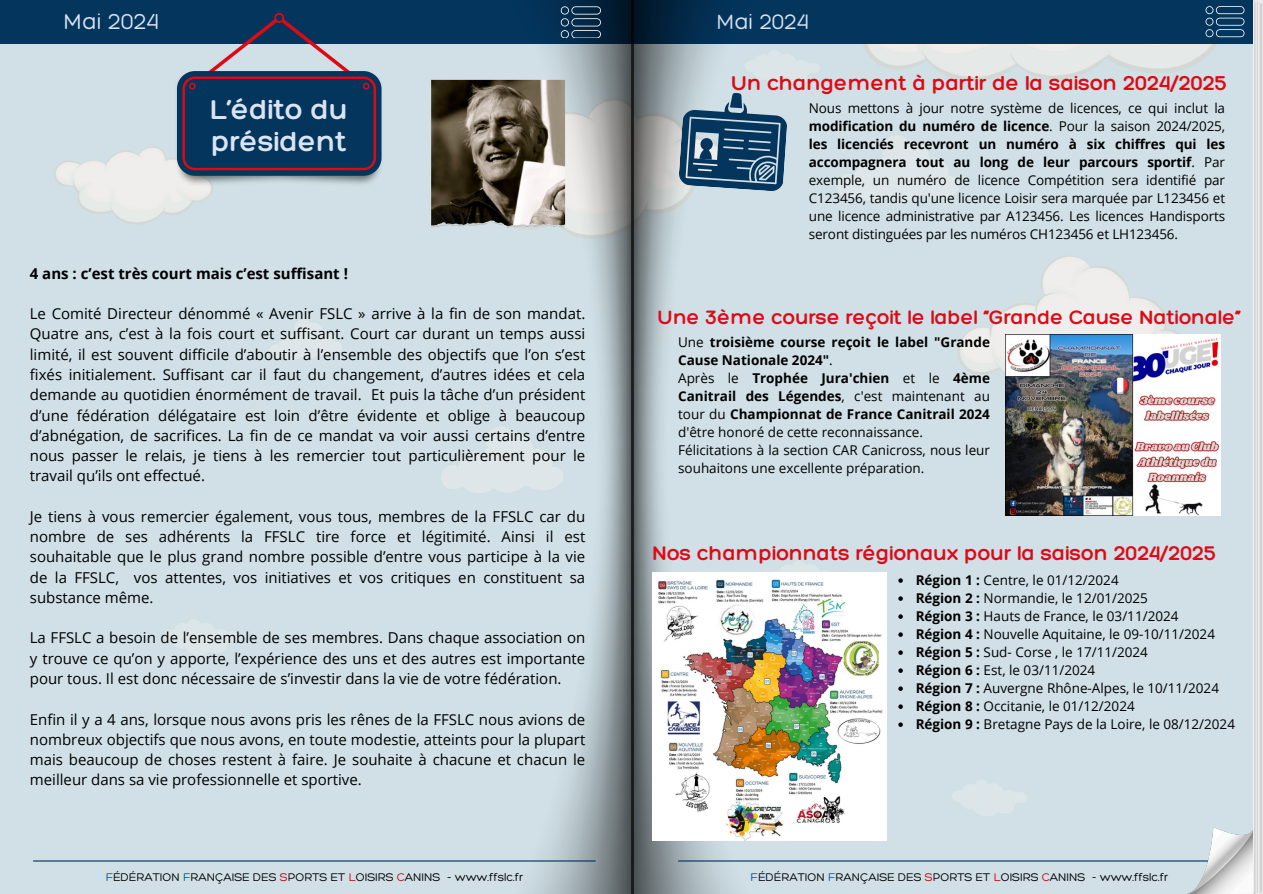
<style>
.page{position:relative;width:1263px;height:894px;background:#fff}
.page>*{position:absolute;margin:0;border:0;box-sizing:border-box;transform-origin:0 0}
.t1{font:300 29.55px/32.5px "Hero";color:#d9e5f4}
.t2{font:300 23.4px "Hero";color:#d9e5f4}
.t3{font:300 22.65px "Hero";color:#d9e5f4}
.t4{font:300 21.75px "Hero";color:#dd0a16}
.t5{font:300 21.45px "Hero";color:#dd0a16}
.t6{font:300 21px "Hero";color:#dd0a16}
.t7{font:15px/20.2px "Open Sans";color:#000;text-align:justify}
.t8{font:700 15px "Open Sans";color:#000}
.t9{font:13.5px/18px "Open Sans";color:#000}
.t10{font:300 12px "Hero";color:#000}
.s1{font-weight:700}
.s2{color:#0057a5}
.s3{color:#d30014}
</style>
<div class="page">
<div style="left:0;top:43px;width:1254px;height:850px;background:#d0e0e6"></div>
<div style="left:0;top:0;width:1263px;height:43px;background:#04355d"></div>
<img style="left:504px;top:0;width:127px;height:893px">
<svg style="left:561px;top:6px;width:40px;height:32px"></svg>
<svg style="left:1205px;top:6px;width:39px;height:31px"></svg>
<img style="left:631px;top:0;width:130px;height:893px">
<hr style="left:33px;top:860px;width:563px;height:1px;background:#00315f">
<hr style="left:678px;top:860px;width:563px;height:1px;background:#00315f">
<img style="left:1187px;top:826px;width:67px;height:67px">
<img style="left:1254px;top:0;width:9px;height:893px">
<img style="left:431px;top:80px;width:134px;height:140px">
<img style="left:431px;top:220px;width:134px;height:7px">
<img style="left:170px;top:68px;width:218px;height:124px">
<svg style="left:177px;top:13px;width:204px;height:163px"></svg>
<img style="left:1006px;top:335px;width:215px;height:180px">
<img style="left:652px;top:572px;width:234px;height:268px">
<svg style="left:898px;top:578px;width:5px;height:4px"></svg>
<svg style="left:898px;top:596px;width:5px;height:4px"></svg>
<svg style="left:898px;top:614px;width:5px;height:4px"></svg>
<svg style="left:898px;top:632px;width:5px;height:4px"></svg>
<svg style="left:898px;top:650px;width:5px;height:4px"></svg>
<svg style="left:898px;top:668px;width:5px;height:4px"></svg>
<svg style="left:898px;top:686px;width:5px;height:4px"></svg>
<svg style="left:898px;top:704px;width:5px;height:4px"></svg>
<svg style="left:898px;top:722px;width:5px;height:4px"></svg>
<svg style="left:678px;top:92px;width:111px;height:100px;background:#597b94"></svg>
<p class="t2" style="left:64px;top:7px;width:97px">Mai 2024</p>
<p class="t1" style="left:210px;top:92px;width:139px">L’édito du président</p>
<p class="t8" style="left:30px;top:262px;width:320px">4 ans : c’est très court mais c’est suffisant !</p>
<p class="t7" style="left:30px;top:303px;width:557px">Le Comité Directeur dénommé « Avenir FSLC » arrive à la fin de son mandat.<br>Quatre ans, c’est à la fois court et suffisant. Court car durant un temps aussi limité, il est souvent difficile d’aboutir à l’ensemble des objectifs que l’on s’est fixés initialement. Suffisant car il faut du changement, d’autres idées et cela demande au quotidien énormément de travail. Et puis la tâche d’un président d’une fédération délégataire est loin d’être évidente et oblige à beaucoup d’abnégation, de sacrifices. La fin de ce mandat va voir aussi certains d’entre nous passer le relais, je tiens à les remercier tout particulièrement pour le travail qu’ils ont effectué.</p>
<p class="t7" style="left:30px;top:505px;width:557px">Je tiens à vous remercier également, vous tous, membres de la FFSLC car du nombre de ses adhérents la FFSLC tire force et légitimité. Ainsi il est souhaitable que le plus grand nombre possible d’entre vous participe à la vie de la FFSLC, vos attentes, vos initiatives et vos critiques en constituent sa substance même.</p>
<p class="t7" style="left:30px;top:627px;width:557px">La FFSLC a besoin de l’ensemble de ses membres. Dans chaque association on y trouve ce qu’on y apporte, l’expérience des uns et des autres est importante pour tous. Il est donc nécessaire de s’investir dans la vie de votre fédération.</p>
<p class="t7" style="left:30px;top:708px;width:557px">Enfin il y a 4 ans, lorsque nous avons pris les rênes de la FFSLC nous avions de nombreux objectifs que nous avons, en toute modestie, atteints pour la plupart mais beaucoup de choses restent à faire. Je souhaite à chacune et chacun le meilleur dans sa vie professionnelle et sportive.</p>
<h2 class="t3" style="left:716px;top:7px;width:94px">Mai 2024</h2>
<h4 class="t4" style="left:731px;top:69px;width:498px">Un changement à partir de la saison 2024/2025</h4>
<h4 class="t9" style="left:809px;top:99px;width:418px;text-align:justify">Nous mettons à jour notre système de licences, ce qui inclut la <span class="s1">modification du numéro de licence</span>. Pour la saison 2024/2025, <span class="s1">les licenciés recevront un numéro à six chiffres qui les accompagnera tout au long de leur parcours sportif</span>. Par exemple, un numéro de licence Compétition sera identifié par C123456, tandis qu'une licence Loisir sera marquée par L123456 et une licence administrative par A123456. Les licences Handisports seront distinguées par les numéros CH123456 et LH123456.</h4>
<h3 class="t6" style="left:657px;top:303px;width:585px">Une 3ème course reçoit le label “Grande Cause Nationale”</h3>
<h4 class="t9" style="left:678px;top:333px;width:313px">Une <span class="s1">troisième course reçoit le label "Grande Cause Nationale 2024"</span>.<br>Après le <span class="s1">Trophée Jura'chien</span> et le <span class="s1">4ème Canitrail des Légendes</span>, c'est maintenant au tour du <span class="s1">Championnat de France Canitrail 2024 </span>d'être honoré de cette reconnaissance.<br>Félicitations à la section CAR Canicross, nous leur souhaitons une excellente préparation.</h4>
<h4 class="t5" style="left:652px;top:540px;width:565px">Nos championnats régionaux pour la saison 2024/2025</h4>
<h4 class="t9" style="left:916px;top:570px;width:205px"><span class="s1">Région 1 :</span> Centre, le 01/12/2024</h4>
<h2 class="t9" style="left:916px;top:588px;width:234px"><span class="s1">Région 2 :</span> Normandie, le 12/01/2025</h2>
<h4 class="t9" style="left:916px;top:606px;width:264px"><span class="s1">Région 3 :</span> Hauts de France, le 03/11/2024</h4>
<p class="t9" style="left:916px;top:624px;width:301px"><span class="s1">Région 4 :</span> Nouvelle Aquitaine, le 09-10/11/2024</p>
<h2 class="t9" style="left:916px;top:642px;width:234px"><span class="s1">Région 5 :</span> Sud- Corse , le 17/11/2024</h2>
<p class="t9" style="left:916px;top:660px;width:181px"><span class="s1">Région 6 :</span> Est, le 03/11/2024</p>
<p class="t9" style="left:916px;top:678px;width:305px"><span class="s1">Région 7 :</span> Auvergne Rhône-Alpes, le 10/11/2024</p>
<p class="t9" style="left:916px;top:696px;width:221px"><span class="s1">Région 8 :</span> Occitanie, le 01/12/2024</p>
<p class="t9" style="left:916px;top:714px;width:321px"><span class="s1">Région 9 :</span> Bretagne Pays de la Loire, le 08/12/2024</p>
<p class="t10" style="left:106px;top:869px;width:419px"><span class="s2">F</span>ÉDÉRATION <span class="s2">F</span>RANÇAISE DES <span class="s3">S</span>PORTS ET <span class="s3">L</span>OISIRS <span class="s3">C</span>ANINS - www.ffslc.fr</p>
<p class="t10" style="left:751px;top:869px;width:419px"><span class="s2">F</span>ÉDÉRATION <span class="s2">F</span>RANÇAISE DES <span class="s3">S</span>PORTS ET <span class="s3">L</span>OISIRS <span class="s3">C</span>ANINS - www.ffslc.fr</p>
</div>
